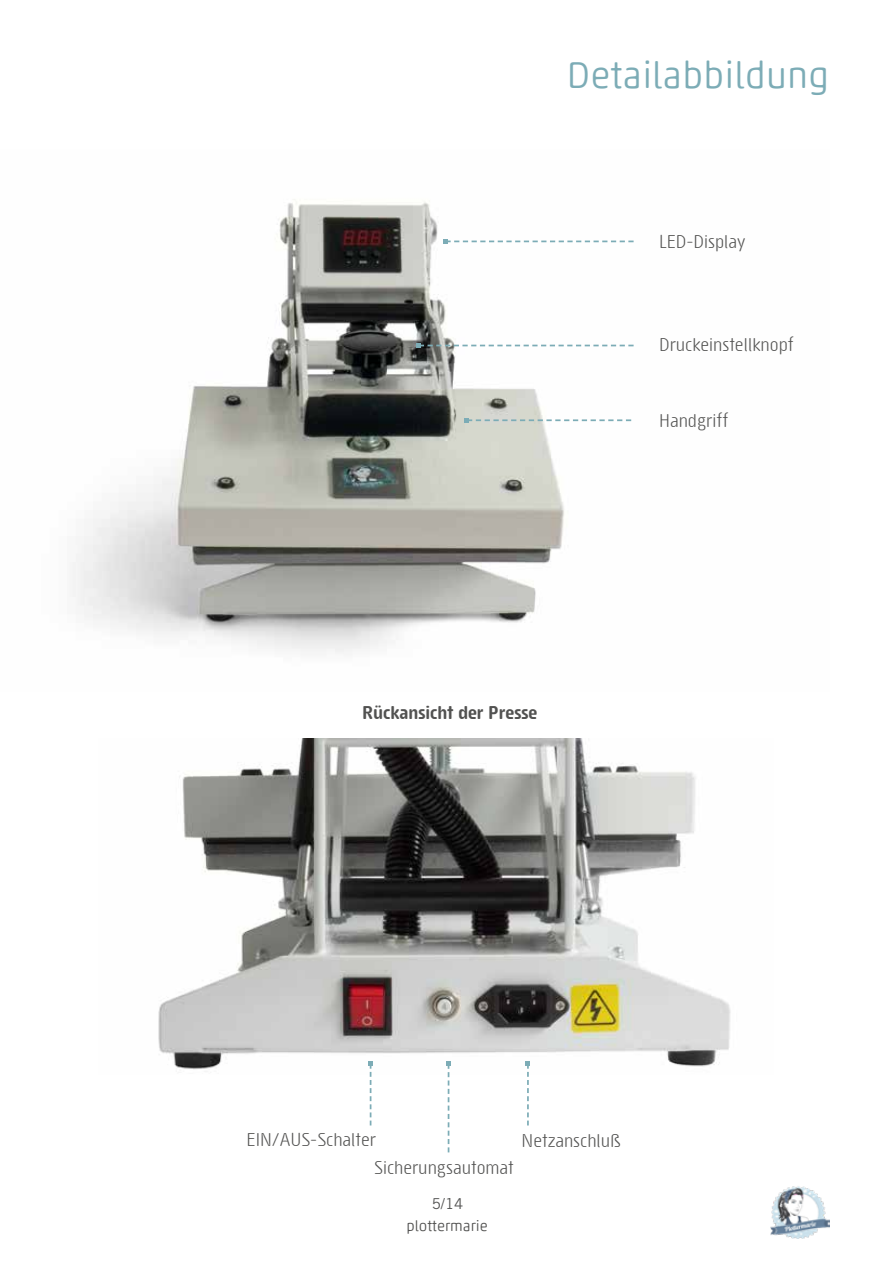
<style>
.page{position:relative;width:893px;height:1263px;background:#fff}
.page>*{position:absolute;margin:0;border:0;box-sizing:border-box;transform-origin:0 0}
.t1{font:300 37.5px "Akko Rounded Pro";color:#7cacb6}
.t2{font:18px "Sys TT";color:#525251}
.t3{font:700 18px "Sys TT";color:#525251}
.t4{font:300 15px "Akko Rounded Pro";color:#525251}
.t5{font:15px "Trade Gothic LT Std";color:#525251}
</style>
<div class="page">
<img style="left:771px;top:1186px;width:58px;height:52px">
<img style="left:72px;top:199px;width:560px;height:455px">
<img style="left:158px;top:738px;width:573px;height:332px">
<svg style="left:443px;top:239px;width:191px;height:4px"></svg>
<svg style="left:465px;top:418px;width:166px;height:4px"></svg>
<svg style="left:526px;top:1062px;width:4px;height:63px"></svg>
<svg style="left:446px;top:1062px;width:5px;height:90px"></svg>
<svg style="left:369px;top:1062px;width:4px;height:63px"></svg>
<svg style="left:417px;top:343px;width:217px;height:5px"></svg>
<h1 class="t1" style="left:567px;top:51px;width:264px">Detailabbildung</h1>
<p class="t2" style="left:659px;top:230px;width:88px">LED-Display</p>
<p class="t2" style="left:659px;top:333px;width:136px">Druckeinstellknopf</p>
<p class="t3" style="left:362px;top:700px;width:176px">Rückansicht der Presse</p>
<p class="t2" style="left:659px;top:409px;width:71px">Handgriff</p>
<p class="t2" style="left:247px;top:1127px;width:131px">EIN/AUS-Schalter</p>
<p class="t2" style="left:374px;top:1155px;width:141px">Sicherungsautomat</p>
<p class="t5" style="left:432px;top:1194px;width:33px">5/14</p>
<p class="t4" style="left:406px;top:1217px;width:83px">plottermarie</p>
<p class="t2" style="left:522px;top:1129px;width:101px">Netzanschluß</p>
</div>
